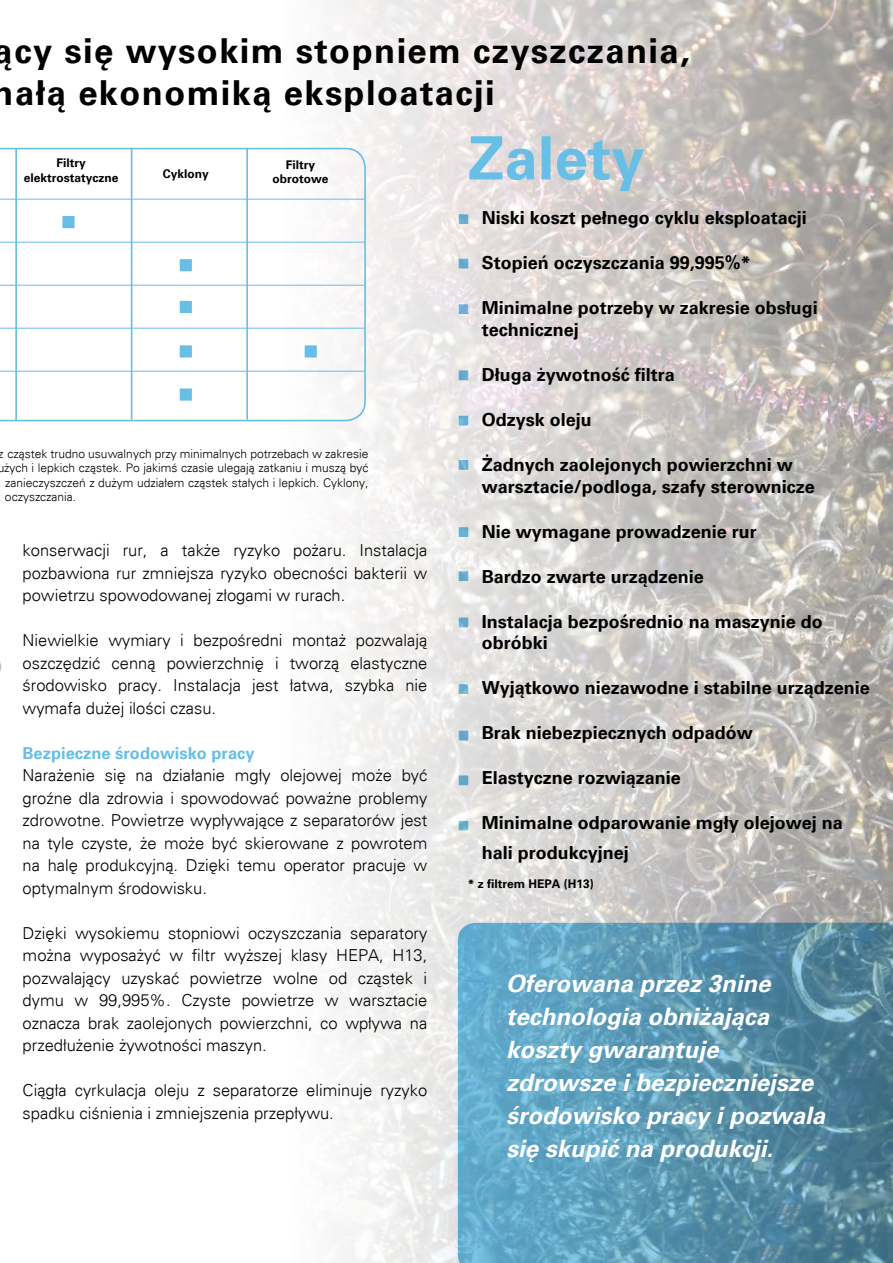
<style>
.page{position:relative;width:893px;height:1263px;background:#fff}
.page>*{position:absolute;margin:0;border:0;box-sizing:border-box;transform-origin:0 0}
.t1{font:700 60px "Univers";color:#67bee7}
.t2{font:700 34.5px/41.4px "Univers";letter-spacing:.04em;color:#000}
.t3{font:italic 700 24px/33px "Univers";color:#fff}
.t4{font:700 18px/21.6px "Univers";color:#000}
.t5{font:300 16.5px/22.5px "Univers";color:#000;text-align:justify}
.t6{font:700 16.5px "Univers";color:#67bee7}
.t7{font:300 12px "Univers";color:#000}
.t8{font:700 12px/14.4px "Univers";color:#000;text-align:center}
</style>
<div class="page">
<img style="left:285px;top:0;width:608px;height:1263px">
<img style="left:0;top:662px;width:2px;height:10px">
<svg style="left:0;top:148px;width:366px;height:273px"></svg>
<hr style="left:0;top:199px;width:365px;height:1px;background:#67bee7">
<hr style="left:0;top:242px;width:365px;height:1px;background:#67bee7">
<hr style="left:0;top:285px;width:365px;height:1px;background:#67bee7">
<hr style="left:0;top:328px;width:365px;height:1px;background:#67bee7">
<hr style="left:0;top:371px;width:365px;height:1px;background:#67bee7">
<hr style="left:15px;top:148px;width:2px;height:272px;background:#67bee7">
<hr style="left:131px;top:148px;width:1px;height:272px;background:#67bee7">
<hr style="left:246px;top:148px;width:2px;height:272px;background:#67bee7">
<div style="left:178px;top:257px;width:15px;height:16px;background:#67bee7;border:2px solid #fff"></div>
<div style="left:178px;top:299px;width:15px;height:16px;background:#67bee7;border:2px solid #fff"></div>
<div style="left:178px;top:344px;width:15px;height:15px;background:#67bee7;border:2px solid #fff"></div>
<div style="left:178px;top:387px;width:15px;height:15px;background:#67bee7;border:2px solid #fff"></div>
<div style="left:303px;top:344px;width:15px;height:15px;background:#67bee7;border:2px solid #fff"></div>
<div style="left:61px;top:214px;width:15px;height:16px;background:#67bee7;border:2px solid #fff"></div>
<h2 class="t2" style="left:-7px;top:32px;width:698px">ący się wysokim stopniem czyszczania, nałą ekonomiką eksploatacji</h2>
<h1 class="t1" style="left:468px;top:123px;width:178px">Zalety</h1>
<p class="t4" style="left:482px;top:208px;width:327px">Niski koszt pełnego cyklu eksploatacji</p>
<p class="t4" style="left:482px;top:253px;width:271px">Stopień oczyszczania 99,995%*</p>
<p class="t4" style="left:482px;top:298px;width:338px">Minimalne potrzeby w zakresie obsługi technicznej</p>
<p class="t4" style="left:482px;top:365px;width:195px">Długa żywotność filtra</p>
<p class="t4" style="left:482px;top:410px;width:112px">Odzysk oleju</p>
<p class="t4" style="left:482px;top:455px;width:335px">Żadnych zaolejonych powierzchni w warsztacie/podloga, szafy sterownicze</p>
<p class="t4" style="left:482px;top:521px;width:277px">Nie wymagane prowadzenie rur</p>
<p class="t4" style="left:482px;top:566px;width:224px">Bardzo zwarte urządzenie</p>
<p class="t4" style="left:482px;top:611px;width:343px">Instalacja bezpośrednio na maszynie do obróbki</p>
<p class="t4" style="left:482px;top:678px;width:390px">Wyjątkowo niezawodne i stabilne urządzenie</p>
<p class="t4" style="left:482px;top:723px;width:273px">Brak niebezpiecznych odpadów</p>
<p class="t4" style="left:482px;top:768px;width:201px">Elastyczne rozwiązanie</p>
<p class="t4" style="left:482px;top:809px;width:363px;line-height:30px">Minimalne odparowanie mgły olejowej na hali produkcyjnej</p>
<p class="t8" style="left:468px;top:877px;width:128px">* z filtrem HEPA (H13)</p>
<p class="t8" style="left:24px;top:157px;width:96px">Filtry elektrostatyczne</p>
<p class="t8" style="left:163px;top:167px;width:48px">Cyklony</p>
<p class="t8" style="left:272px;top:158px;width:58px">Filtry obrotowe</p>
<p class="t7" style="left:-1px;top:446px;width:371px">z cząstek trudno usuwalnych przy minimalnych potrzebach w zakresie</p>
<p class="t7" style="left:-3px;top:461px;width:373px">użych i lepkich cząstek. Po jakimś czasie ulegają zatkaniu i muszą być</p>
<p class="t7" style="left:5px;top:475px;width:365px">zanieczyszczeń z dużym udziałem cząstek stałych i lepkich. Cyklony,</p>
<p class="t7" style="left:5px;top:490px;width:73px">oczyszczania.</p>
<p class="t5" style="left:23px;top:539px;width:406px">konserwacji rur, a także ryzyko pożaru. Instalacja pozbawiona rur zmniejsza ryzyko obecności bakterii w powietrzu spowodowanej złogami w rurach.</p>
<p class="t5" style="left:23px;top:629px;width:406px">Niewielkie wymiary i bezpośredni montaż pozwalają oszczędzić cenną powierzchnię i tworzą elastyczne środowisko pracy. Instalacja jest łatwa, szybka nie wymafa dużej ilości czasu.</p>
<p class="t6" style="left:23px;top:743px;width:233px">Bezpieczne środowisko pracy</p>
<p class="t5" style="left:23px;top:764px;width:406px">Narażenie się na działanie mgły olejowej może być groźne dla zdrowia i spowodować poważne problemy zdrowotne. Powietrze wypływające z separatorów jest na tyle czyste, że może być skierowane z powrotem na halę produkcyjną. Dzięki temu operator pracuje w optymalnym środowisku.</p>
<p class="t5" style="left:23px;top:922px;width:406px">Dzięki wysokiemu stopniowi oczyszczania separatory można wyposażyć w filtr wyższej klasy HEPA, H13, pozwalający uzyskać powietrze wolne od cząstek i dymu w 99,995%. Czyste powietrze w warsztacie oznacza brak zaolejonych powierzchni, co wpływa na przedłużenie żywotności maszyn.</p>
<p class="t5" style="left:23px;top:1079px;width:406px">Ciągła cyrkulacja oleju z separatorze eliminuje ryzyko spadku ciśnienia i zmniejszenia przepływu.</p>
<h3 class="t3" style="left:506px;top:968px;width:321px">Oferowana przez 3nine technologia obniżająca koszty gwarantuje zdrowsze i bezpieczniejsze środowisko pracy i pozwala się skupić na produkcji.</h3>
</div>
